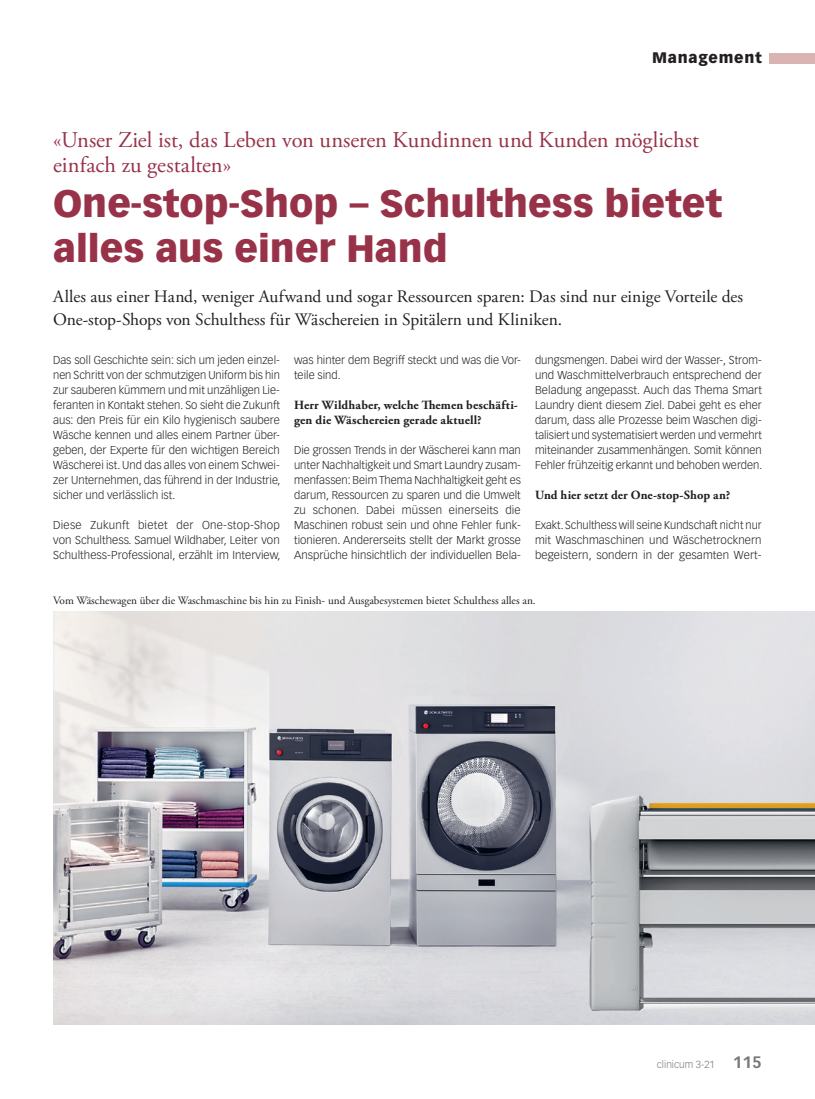
<style>
.page{position:relative;width:815px;height:1099px;background:#fff}
.page>*{position:absolute;margin:0;border:0;box-sizing:border-box;transform-origin:0 0}
.t1{font:900 37.5px/45px "Vectora LT Std";color:#983249}
.t2{font:22.5px/25px "Adobe Garamond Pro";color:#983249}
.t3{font:17.5px/22.5px "Adobe Garamond Pro";color:#231f20}
.t4{font:900 15px "Vectora LT Std";letter-spacing:.05em;color:#231f20}
.t5{font:700 12.5px/15px "Adobe Garamond Pro";letter-spacing:.01em;color:#231f20}
.t6{font:300 11.25px/15px "Vectora LT Std";color:#231f20;text-align:justify}
.t7{font:11.25px "Adobe Garamond Pro";color:#231f20}
.t8{font:300 10px "Vectora LT Std";color:#76787b}
.s1{font-weight:700;font-size:16.25px}
</style>
<div class="page">
<div style="left:770px;top:53px;width:45px;height:10px;background:#d9b4b3"></div>
<img style="left:53px;top:611px;width:762px;height:413px">
<h3 class="t4" style="left:652px;top:49px;width:111px">Management</h3>
<h2 class="t2" style="left:53px;top:128px;width:647px">«Unser Ziel ist, das Leben von unseren Kundinnen und Kunden möglichst einfach zu gestalten»</h2>
<h1 class="t1" style="left:53px;top:180px;width:670px">One-stop-Shop – Schulthess bietet alles aus einer Hand</h1>
<h3 class="t3" style="left:53px;top:286px;width:692px">Alles aus einer Hand, weniger Aufwand und sogar Ressourcen sparen: Das sind nur einige Vorteile des<br>One-stop-Shops von Schulthess für Wäschereien in Spitälern und Kliniken.</h3>
<p class="t6" style="left:53px;top:353px;width:229px">Das soll Geschichte sein: sich um jeden einzel&shy;nen Schritt von der schmutzigen Uniform bis hin zur sauberen kümmern und mit unzähligen Lie&shy;feranten in Kontakt stehen. So sieht die Zukunft aus: den Preis für ein Kilo hygienisch saubere Wäsche kennen und alles einem Partner über&shy;geben, der Experte für den wichtigen Bereich Wäscherei ist. Und das alles von einem Schwei&shy;zer Unternehmen, das führend in der Industrie, sicher und verlässlich ist.</p>
<p class="t6" style="left:53px;top:518px;width:229px">Diese Zukunft bietet der One-stop-Shop von Schulthess. Samuel Wildhaber, Leiter von Schulthess-Professional, erzählt im Interview,</p>
<p class="t6" style="left:294px;top:353px;width:228px">was hinter dem Begriff steckt und was die Vor&shy;teile sind.</p>
<p class="t5" style="left:294px;top:398px;width:225px">Herr Wildhaber, welche Themen beschäfti&shy;gen die Wäschereien gerade aktuell?</p>
<p class="t6" style="left:294px;top:443px;width:228px">Die grossen Trends in der Wäscherei kann man unter Nachhaltigkeit und Smart Laundry zusam&shy;menfassen: Beim Thema Nachhaltigkeit geht es darum, Ressourcen zu sparen und die Umwelt zu schonen. Dabei müssen einerseits die Maschinen robust sein und ohne Fehler funk&shy;tionieren. Andererseits stellt der Markt grosse Ansprüche hinsichtlich der individuellen Bela-</p>
<p class="t6" style="left:535px;top:353px;width:229px">dungsmengen. Dabei wird der Wasser-, Strom&shy;und Waschmittelverbrauch entsprechend der Beladung angepasst. Auch das Thema Smart Laundry dient diesem Ziel. Dabei geht es eher darum, dass alle Prozesse beim Waschen digi&shy;talisiert und systematisiert werden und vermehrt miteinander zusammenhängen. Somit können Fehler frühzeitig erkannt und behoben werden.</p>
<p class="t5" style="left:535px;top:488px;width:197px">Und hier setzt der One-stop-Shop an?</p>
<p class="t6" style="left:535px;top:518px;width:228px">Exakt. Schulthess will seine Kundschaft nicht nur mit Waschmaschinen und Wäschetrocknern begeistern, sondern in der gesamten Wert-</p>
<p class="t7" style="left:53px;top:594px;width:484px">Vom Wäschewagen über die Waschmaschine bis hin zu Finish- und Ausgabesystemen bietet Schulthess alles an.</p>
<p class="t8" style="left:657px;top:1058px;width:106px">clinicum 3-21 <span class="s1">115</span></p>
</div>
